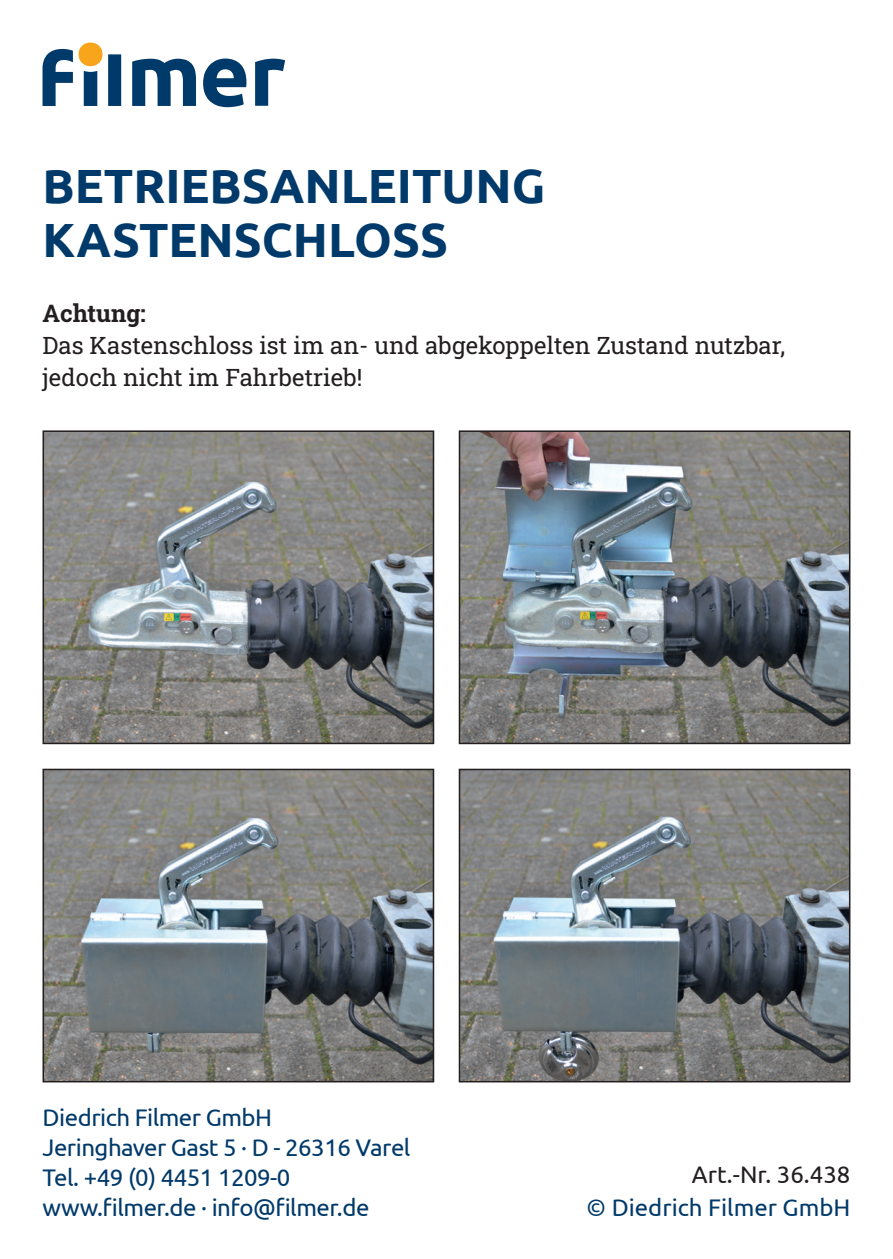
<style>
.page{position:relative;width:893px;height:1259px;background:#fff}
.page>*{position:absolute;margin:0;border:0;box-sizing:border-box;transform-origin:0 0}
.t1{font:700 48px/54px "Ubuntu";color:#003a6a}
.t2{font:24px/30px "Ubuntu";letter-spacing:-.02em;color:#003a6a}
.t3{font:24px/32.4px "Roboto Slab";color:#231f20}
.t4{font:24px "Ubuntu";color:#003a6a}
.t5{font:24px "Ubuntu";color:#231f20}
.t6{font:700 24px "Roboto Slab";letter-spacing:-.005em;color:#231f20}
</style>
<div class="page">
<svg style="left:43px;top:43px;width:242px;height:64px"></svg>
<img style="left:46px;top:433px;width:385px;height:308px">
<div style="left:43px;top:430px;width:391px;height:314px;border:2px solid #231f20"></div>
<img style="left:46px;top:771px;width:385px;height:308px">
<div style="left:43px;top:768px;width:391px;height:314px;border:2px solid #231f20"></div>
<img style="left:462px;top:433px;width:385px;height:308px">
<div style="left:459px;top:430px;width:391px;height:314px;border:2px solid #231f20"></div>
<img style="left:462px;top:771px;width:385px;height:308px">
<div style="left:459px;top:768px;width:391px;height:314px;border:2px solid #231f20"></div>
<h1 class="t1" style="left:43px;top:158px;width:504px">BETRIEBSANLEITUNG<br>KASTENSCHLOSS</h1>
<p class="t6" style="left:43px;top:296px;width:105px">Achtung:</p>
<p class="t3" style="left:43px;top:328px;width:744px">Das Kastenschloss ist im an- und abgekoppelten Zustand nutzbar, jedoch nicht im Fahrbetrieb!</p>
<p class="t2" style="left:43px;top:1102px;width:369px">Diedrich Filmer GmbH<br>Jeringhaver Gast 5 · D - 26316 Varel<br>Tel. +49 (0) 4451 1209-0 www.filmer.de · info@filmer.de</p>
<p class="t5" style="left:692px;top:1160px;width:160px">Art.-Nr. 36.438</p>
<p class="t4" style="left:587px;top:1193px;width:265px">© Diedrich Filmer GmbH</p>
</div>
